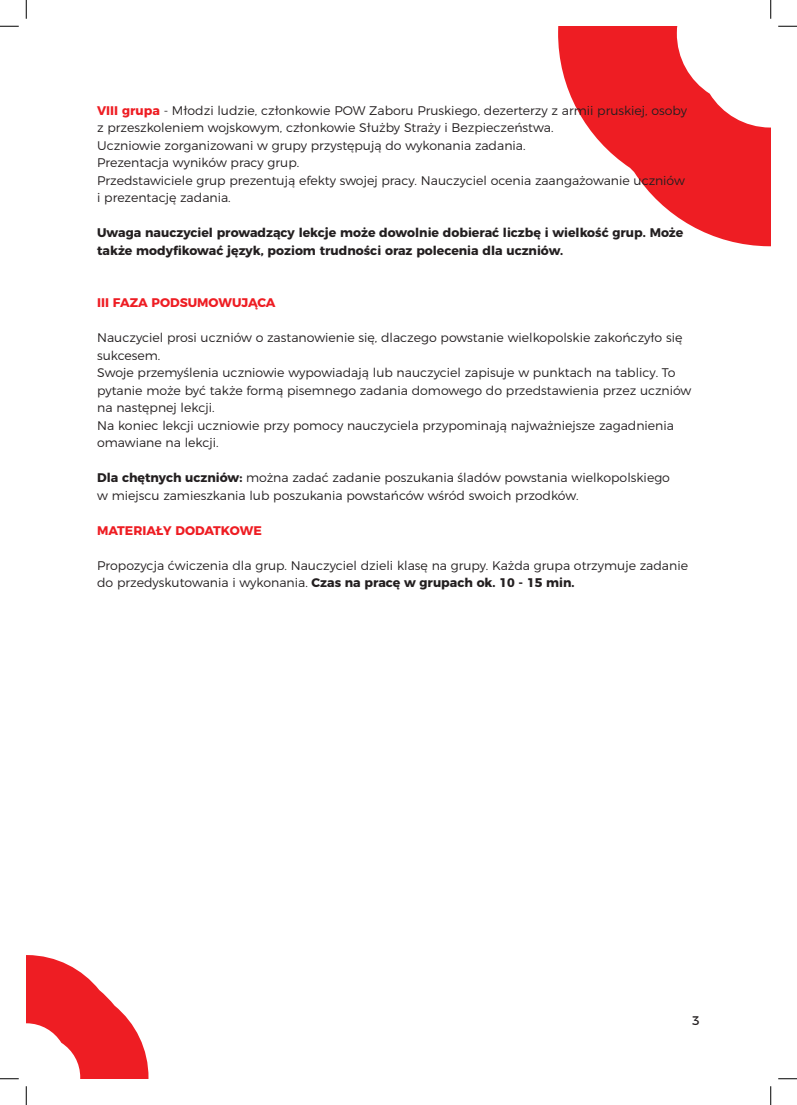
<style>
.page{position:relative;width:797px;height:1105px;background:#fff}
.page>*{position:absolute;margin:0;border:0;box-sizing:border-box;transform-origin:0 0}
.t1{font:300 12.5px/17.5px "Montserrat";color:#231f20}
.t2{font:700 12.5px/17.5px "Montserrat";color:#231f20}
.t3{font:700 12.5px "Montserrat";color:#ee1d23}
.t4{font:12.5px "Montserrat";color:#231f20}
.s1{font-weight:700;color:#ee1d23}
.s2{font-weight:700}
</style>
<div class="page">
<svg style="left:558px;top:26px;width:212px;height:221px;fill:#ee1d23"></svg>
<svg style="left:26px;top:955px;width:123px;height:124px"></svg>
<svg style="left:0;top:25px;width:19px;height:2px"></svg>
<svg style="left:778px;top:25px;width:19px;height:2px"></svg>
<svg style="left:0;top:1078px;width:19px;height:1px"></svg>
<svg style="left:778px;top:1078px;width:19px;height:1px"></svg>
<svg style="left:25px;top:0;width:2px;height:19px"></svg>
<svg style="left:25px;top:1086px;width:2px;height:19px"></svg>
<svg style="left:770px;top:0;width:1px;height:19px"></svg>
<svg style="left:770px;top:1086px;width:1px;height:19px"></svg>
<p class="t1" style="left:97px;top:100px;width:591px"><span class="s1">VIII grupa</span> - Młodzi ludzie, członkowie POW Zaboru Pruskiego, dezerterzy z armii pruskiej, osoby z przeszkoleniem wojskowym, członkowie Służby Straży i Bezpieczeństwa.</p>
<p class="t1" style="left:97px;top:135px;width:430px">Uczniowie zorganizowani w grupy przystępują do wykonania zadania.</p>
<p class="t1" style="left:97px;top:153px;width:204px">Prezentacja wyników pracy grup.</p>
<p class="t1" style="left:97px;top:170px;width:589px">Przedstawiciele grup prezentują efekty swojej pracy. Nauczyciel ocenia zaangażowanie uczniów i prezentację zadania.</p>
<p class="t2" style="left:97px;top:223px;width:587px">Uwaga nauczyciel prowadzący lekcje może dowolnie dobierać liczbę i wielkość grup. Może także modyfikować język, poziom trudności oraz polecenia dla uczniów.</p>
<p class="t3" style="left:97px;top:292px;width:180px">III FAZA PODSUMOWUJĄCA</p>
<p class="t1" style="left:97px;top:328px;width:587px">Nauczyciel prosi uczniów o zastanowienie się, dlaczego powstanie wielkopolskie zakończyło się sukcesem.</p>
<p class="t1" style="left:97px;top:363px;width:595px">Swoje przemyślenia uczniowie wypowiadają lub nauczyciel zapisuje w punktach na tablicy. To pytanie może być także formą pisemnego zadania domowego do przedstawienia przez uczniów na następnej lekcji.</p>
<p class="t1" style="left:97px;top:415px;width:578px">Na koniec lekcji uczniowie przy pomocy nauczyciela przypominają najważniejsze zagadnienia omawiane na lekcji.</p>
<p class="t1" style="left:97px;top:468px;width:574px"><span class="s2">Dla chętnych uczniów:</span> można zadać zadanie poszukania śladów powstania wielkopolskiego w miejscu zamieszkania lub poszukania powstańców wśród swoich przodków.</p>
<p class="t3" style="left:97px;top:520px;width:166px">MATERIAŁY DODATKOWE</p>
<p class="t1" style="left:97px;top:555px;width:592px">Propozycja ćwiczenia dla grup. Nauczyciel dzieli klasę na grupy. Każda grupa otrzymuje zadanie do przedyskutowania i wykonania. <span class="s2">Czas na pracę w grupach ok. 10 - 15 min.</span></p>
<p class="t4" style="left:692px;top:1010px;width:9px">3</p>
</div>
